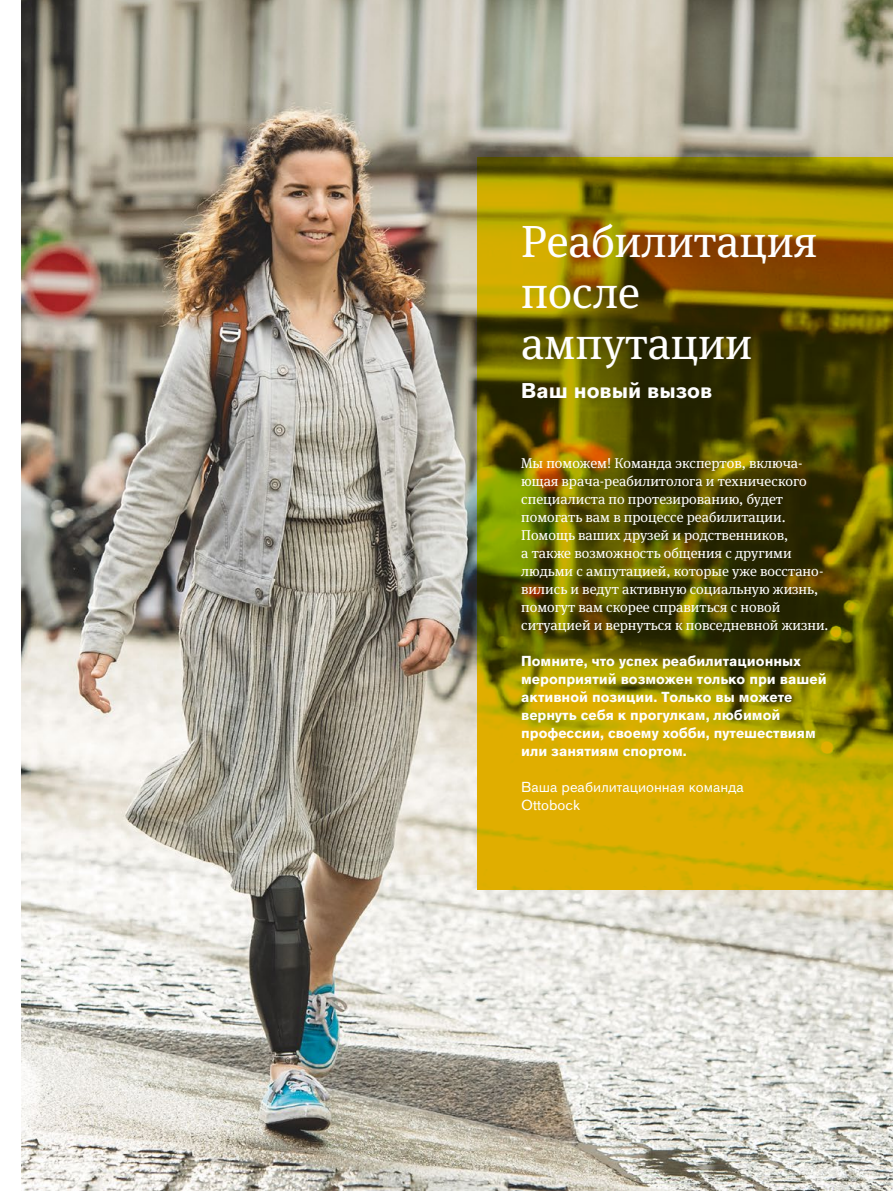
<style>
.page{position:relative;width:893px;height:1191px;background:#fff}
.page>*{position:absolute;margin:0;border:0;box-sizing:border-box;transform-origin:0 0}
.t1{font:45px/51px "OBO Serif";color:#fff}
.t2{font:700 21px "OBO Sans";color:#fff}
.t3{font:14.25px/18px "OBO Serif";color:#fff}
.t4{font:700 14.25px/18px "OBO Sans";color:#fff}
.t5{font:14.25px/18px "OBO Sans";color:#fff}
</style>
<div class="page">
<img style="left:21px;top:0;width:872px;height:1191px">
<svg style="left:477px;top:157px;width:416px;height:732px;background:#837000"></svg>
<h1 class="t1" style="left:521px;top:216px;width:298px">Реабилитация после ампутации</h1>
<h2 class="t2" style="left:521px;top:378px;width:192px">Ваш новый вызов</h2>
<p class="t3" style="left:521px;top:454px;width:309px">Мы поможем! Команда экспертов, включа&shy;ющая врача-реабилитолога и технического специалиста по протезированию, будет помогать вам в процессе реабилитации.<br>Помощь ваших друзей и родственников,<br>а также возможность общения с другими людьми с ампутацией, которые уже восстано&shy;вились и ведут активную социальную жизнь, помогут вам скорее справиться с новой ситуацией и вернуться к повседневной жизни.</p>
<p class="t4" style="left:521px;top:652px;width:307px">Помните, что успех реабилитационных мероприятий возможен только при вашей активной позиции. Только вы можете вернуть себя к прогулкам, любимой профессии, своему хобби, путешествиям или занятиям спортом.</p>
<p class="t5" style="left:521px;top:778px;width:224px">Ваша реабилитационная команда<br>Ottobock</p>
</div>
